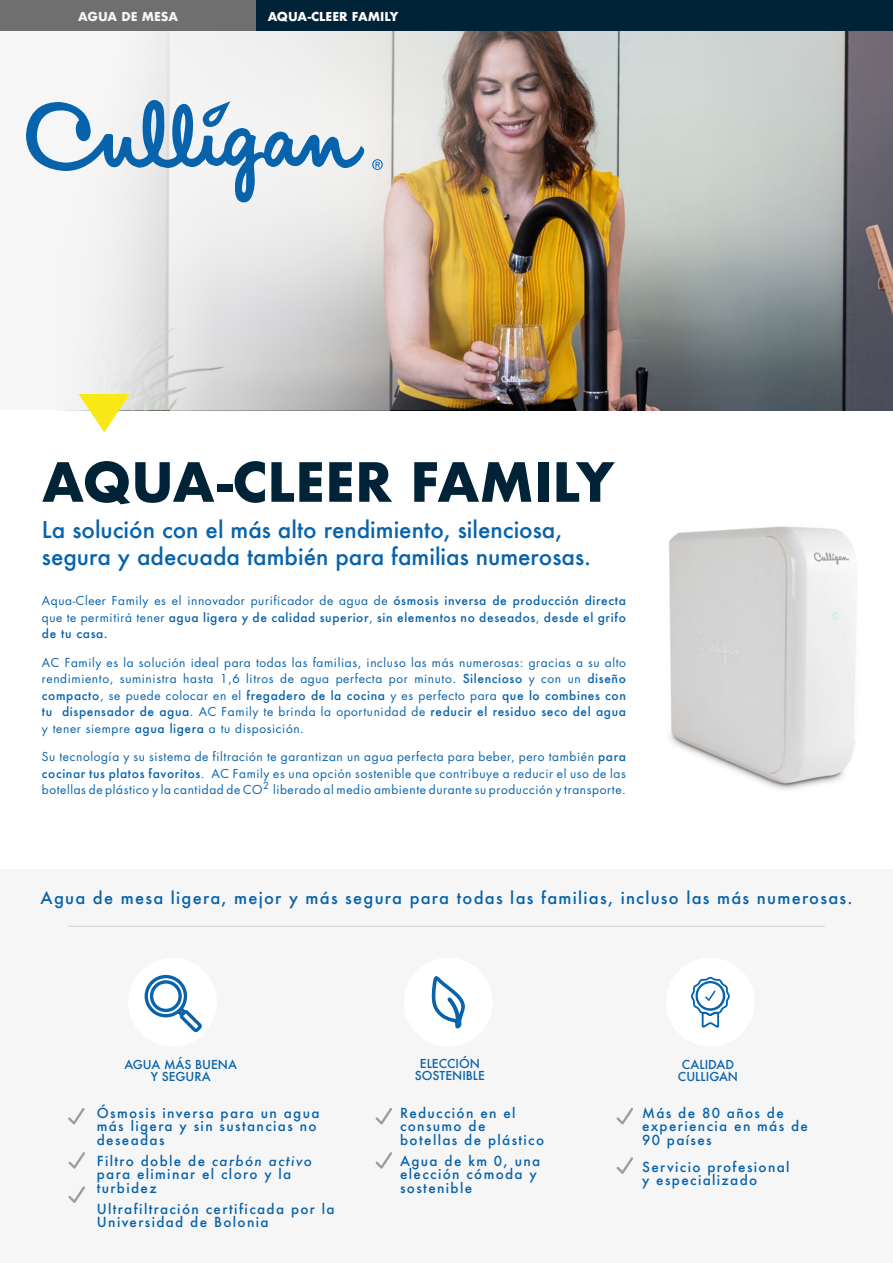
<style>
.page{position:relative;width:893px;height:1263px;background:#fff}
.page>*{position:absolute;margin:0;border:0;box-sizing:border-box;transform-origin:0 0}
.t1{font:700 52.5px "Futura";color:#002337}
.t2{font:500 22.5px/27px "Futura";color:#0763ac}
.t3{font:500 16.5px "Futura";letter-spacing:.075em;color:#0763ac}
.t4{font:500 13.5px/13.5px "Futura";letter-spacing:.1em;color:#0763ac}
.t5{font:12px/16.5px "Futura Std";letter-spacing:.05em;color:#0763ac}
.t6{font:500 12px/16.5px "Futura";letter-spacing:.05em;color:#0763ac}
.t7{font:500 12px/12px "Futura";color:#0763ac;text-align:center}
.t8{font:700 12px "Futura";color:#fff}
.t9{font:700 12px "Futura";letter-spacing:.05em;color:#f6f6f6}
.t10{font:700 12px "Futura";color:#f6f6f6}
.t11{font:9.6px "Futura Std";color:#0763ac}
.s1{font-family:"Futura";font-weight:500}
.s2{font-family:"Futura Std";font-weight:400}
.s3{font-style:italic}
</style>
<div class="page">
<img style="left:652px;top:30px;width:241px;height:380px">
<img style="left:0;top:30px;width:652px;height:380px">
<div style="left:0;top:870px;width:893px;height:393px;background:#f6f6f6"></div>
<div style="left:666px;top:958px;width:89px;height:89px;background:#fff;border-radius:50%"></div>
<svg style="left:691px;top:977px;width:39px;height:51px"></svg>
<div style="left:404px;top:958px;width:89px;height:89px;background:#fff;border-radius:50%"></div>
<svg style="left:431px;top:976px;width:34px;height:53px"></svg>
<div style="left:128px;top:958px;width:89px;height:89px;background:#fff;border-radius:50%"></div>
<svg style="left:68px;top:1108px;width:17px;height:16px"></svg>
<svg style="left:375px;top:1108px;width:17px;height:16px"></svg>
<svg style="left:616px;top:1108px;width:17px;height:16px"></svg>
<svg style="left:68px;top:1152px;width:17px;height:17px"></svg>
<svg style="left:616px;top:1157px;width:17px;height:17px"></svg>
<svg style="left:68px;top:1186px;width:17px;height:17px"></svg>
<svg style="left:144px;top:974px;width:58px;height:59px"></svg>
<div style="left:0;top:0;width:258px;height:30px;background:#706f6f"></div>
<div style="left:257px;top:0;width:636px;height:30px;background:#002337"></div>
<svg style="left:79px;top:394px;width:51px;height:38px"></svg>
<hr style="left:68px;top:926px;width:757px;height:1px;background:#dadada">
<img style="left:669px;top:526px;width:189px;height:264px">
<svg style="left:375px;top:1152px;width:17px;height:17px"></svg>
<svg style="left:372px;top:159px;width:11px;height:11px"></svg>
<svg style="left:25px;top:100px;width:340px;height:104px"></svg>
<p class="t8" style="left:268px;top:8px;width:132px">AQUA-CLEER FAMILY</p>
<p class="t9" style="left:72px;top:8px;width:114px">ACQUA DA BERE</p>
<p class="t8" style="left:302px;top:8px;width:64px">SO CLEAR</p>
<p class="t10" style="left:78px;top:8px;width:101px">AGUA DE MESA</p>
<h1 class="t1" style="left:42px;top:444px;width:574px">AQUA-CLEER FAMILY</h1>
<h2 class="t2" style="left:42px;top:516px;width:551px">La solución con el más alto rendimiento, silenciosa, segura y adecuada también para familias numerosas.</h2>
<p class="t5" style="left:42px;top:593px;width:585px">Aqua-Cleer Family es el innovador purificador de agua de <span class="s1">ósmosis inversa de producción directa</span></p>
<p class="t6" style="left:42px;top:609px;width:585px"><span class="s2">que te permitirá tener</span> agua ligera y de calidad superior<span class="s2">,</span> sin elementos no deseados<span class="s2">,</span> desde el grifo de tu casa.</p>
<p class="t5" style="left:42px;top:654px;width:585px">AC Family es la solución ideal para todas las familias, incluso las más numerosas: gracias a su alto rendimiento, suministra hasta 1,6 litros de agua perfecta por minuto. <span class="s1">Silencioso</span> y con un <span class="s1">diseño</span></p>
<p class="t6" style="left:42px;top:687px;width:586px">compacto<span class="s2">, se puede colocar en el</span> fregadero de la cocina <span class="s2">y es perfecto para</span> que lo combines con tu dispensador de agua<span class="s2">. AC Family te brinda la oportunidad de</span> reducir el residuo seco del agua</p>
<p class="t5" style="left:42px;top:720px;width:264px">y tener siempre <span class="s1">agua ligera</span> a tu disposición.</p>
<p class="t5" style="left:42px;top:749px;width:585px;text-align:justify">Su tecnología y su sistema de filtración te garantizan un agua perfecta para beber, pero también <span class="s1">para cocinar tus platos favoritos</span>. AC Family es una opción sostenible que contribuye a reducir el uso de las botellas de plástico y la cantidad de CO</p>
<p class="t11" style="left:263px;top:779px;width:7px">2</p>
<p class="t5" style="left:273px;top:782px;width:354px">liberado al medio ambiente durante su producción y transporte.</p>
<h3 class="t3" style="left:41px;top:886px;width:813px">Agua de mesa ligera, mejor y más segura para todas las familias, incluso las más numerosas.</h3>
<p class="t7" style="left:124px;top:1058px;width:114px">AGUA MÁS BUENA<br>Y SEGURA</p>
<p class="t4" style="left:97px;top:1106px;width:224px">Ósmosis inversa para un agua más ligera y sin sustancias no deseadas</p>
<p class="t4" style="left:97px;top:1154px;width:217px">Filtro doble de <span class="s3">carbón activo </span>para eliminar el cloro y la turbidez</p>
<p class="t4" style="left:97px;top:1202px;width:239px">Ultrafiltración certificada por la<br>Universidad de Bolonia</p>
<p class="t7" style="left:415px;top:1058px;width:72px">ELECCIÓN<br>SOSTENIBLE</p>
<p class="t4" style="left:400px;top:1106px;width:146px">Reducción en el consumo de botellas de plástico</p>
<p class="t4" style="left:400px;top:1154px;width:142px">Agua de km 0, una elección cómoda y sostenible</p>
<p class="t7" style="left:678px;top:1058px;width:62px">CALIDAD<br>CULLIGAN</p>
<p class="t4" style="left:642px;top:1106px;width:167px">Más de 80 años de experiencia en más de<br>90 países</p>
<p class="t4" style="left:642px;top:1160px;width:149px">Servicio profesional y especializado</p>
</div>
